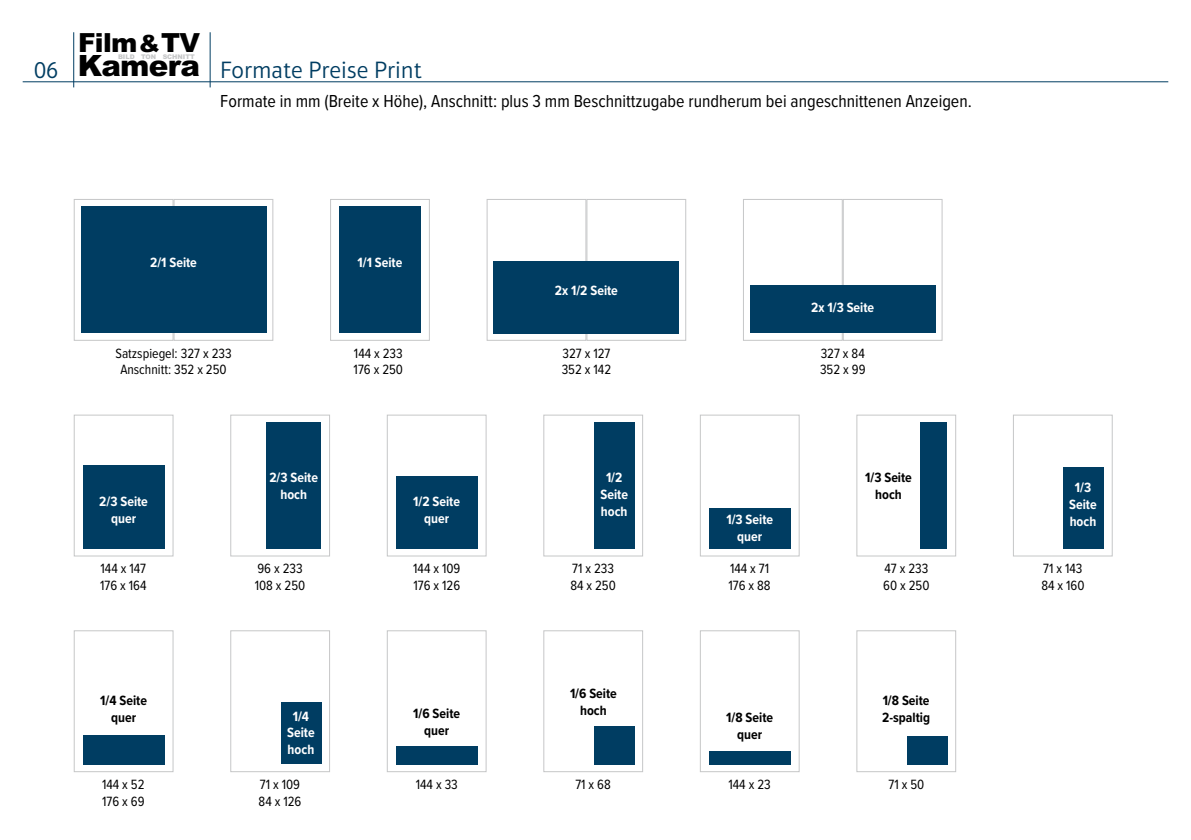
<style>
.page{position:relative;width:1191px;height:840px;background:#fff}
.page>*{position:absolute;margin:0;border:0;box-sizing:border-box;transform-origin:0 0}
.t1{font:900 29.4px "Arial";letter-spacing:-.025em;color:#000}
.t2{font:900 26.4px "Arial";letter-spacing:-.025em;color:#000}
.t3{font:300 24px "Aptifer Sans LT Pro";color:#003d62}
.t4{font:18px "Proxima Nova Cond";color:#000}
.t5{font:13.8px/16.6px "Proxima Nova Cond";color:#000}
.t6{font:700 13.8px/16.6px "Proxima Nova Cond";color:#fff;text-align:center}
.t7{font:700 13.8px/16.6px "Proxima Nova Cond";color:#000;text-align:center}
.t8{font:900 6.4px "Arial";color:#c6c7c8}
.s1{font-size:23.8px}
</style>
<div class="page">
<hr style="left:73px;top:32px;width:1px;height:55px;background:#003d62">
<hr style="left:210px;top:32px;width:1px;height:55px;background:#003d62">
<hr style="left:23px;top:81px;width:1145px;height:1px;background:#003d62">
<div style="left:74px;top:199px;width:99px;height:141px;background:#fff;border:1px solid #c6c7c8"></div>
<div style="left:173px;top:199px;width:100px;height:141px;background:#fff;border:1px solid #c6c7c8"></div>
<div style="left:81px;top:206px;width:185px;height:127px;background:#003d62"></div>
<div style="left:330px;top:199px;width:100px;height:141px;background:#fff;border:1px solid #c6c7c8"></div>
<div style="left:339px;top:206px;width:82px;height:127px;background:#003d62"></div>
<div style="left:486px;top:199px;width:100px;height:141px;background:#fff;border:1px solid #c6c7c8"></div>
<div style="left:586px;top:199px;width:100px;height:141px;background:#fff;border:1px solid #c6c7c8"></div>
<div style="left:494px;top:261px;width:185px;height:72px;background:#003d62"></div>
<div style="left:743px;top:199px;width:99px;height:141px;background:#fff;border:1px solid #c6c7c8"></div>
<div style="left:842px;top:199px;width:100px;height:141px;background:#fff;border:1px solid #c6c7c8"></div>
<div style="left:750px;top:285px;width:185px;height:48px;background:#003d62"></div>
<div style="left:74px;top:414px;width:99px;height:142px;background:#fff;border:1px solid #c6c7c8"></div>
<div style="left:83px;top:465px;width:82px;height:83px;background:#003d62"></div>
<div style="left:230px;top:414px;width:100px;height:142px;background:#fff;border:1px solid #c6c7c8"></div>
<div style="left:266px;top:422px;width:55px;height:126px;background:#003d62"></div>
<div style="left:387px;top:414px;width:99px;height:142px;background:#fff;border:1px solid #c6c7c8"></div>
<div style="left:396px;top:476px;width:82px;height:72px;background:#003d62"></div>
<div style="left:543px;top:414px;width:100px;height:142px;background:#fff;border:1px solid #c6c7c8"></div>
<div style="left:594px;top:422px;width:40px;height:126px;background:#003d62"></div>
<div style="left:700px;top:414px;width:99px;height:142px;background:#fff;border:1px solid #c6c7c8"></div>
<div style="left:709px;top:508px;width:82px;height:40px;background:#003d62"></div>
<div style="left:856px;top:414px;width:100px;height:142px;background:#fff;border:1px solid #c6c7c8"></div>
<div style="left:920px;top:422px;width:27px;height:126px;background:#003d62"></div>
<div style="left:1013px;top:414px;width:99px;height:142px;background:#fff;border:1px solid #c6c7c8"></div>
<div style="left:1063px;top:467px;width:40px;height:81px;background:#003d62"></div>
<div style="left:74px;top:630px;width:99px;height:141px;background:#fff;border:1px solid #c6c7c8"></div>
<div style="left:83px;top:734px;width:82px;height:30px;background:#003d62"></div>
<div style="left:230px;top:630px;width:100px;height:141px;background:#fff;border:1px solid #c6c7c8"></div>
<div style="left:281px;top:702px;width:40px;height:62px;background:#003d62"></div>
<div style="left:387px;top:630px;width:99px;height:141px;background:#fff;border:1px solid #c6c7c8"></div>
<div style="left:396px;top:745px;width:82px;height:19px;background:#003d62"></div>
<div style="left:543px;top:630px;width:100px;height:141px;background:#fff;border:1px solid #c6c7c8"></div>
<div style="left:594px;top:725px;width:40px;height:39px;background:#003d62"></div>
<div style="left:700px;top:630px;width:99px;height:141px;background:#fff;border:1px solid #c6c7c8"></div>
<div style="left:709px;top:751px;width:82px;height:13px;background:#003d62"></div>
<div style="left:856px;top:630px;width:100px;height:141px;background:#fff;border:1px solid #c6c7c8"></div>
<div style="left:907px;top:735px;width:40px;height:29px;background:#003d62"></div>
<h2 class="t2" style="left:78px;top:28px;width:123px">Film<span class="s1">&amp;</span>TV</h2>
<h1 class="t1" style="left:78px;top:48px;width:124px">Kamera</h1>
<p class="t8" style="left:118px;top:53px;width:78px">BILD TON SCHNITT</p>
<h3 class="t3" style="left:34px;top:60px;width:26px">06</h3>
<h3 class="t3" style="left:220px;top:60px;width:203px">Formate Preise Print</h3>
<h3 class="t4" style="left:220px;top:92px;width:753px">Formate in mm (Breite x Höhe), Anschnitt: plus 3 mm Beschnittzugabe rundherum bei angeschnittenen Anzeigen.</h3>
<p class="t6" style="left:150px;top:254px;width:48px">2/1 Seite</p>
<p class="t6" style="left:357px;top:254px;width:46px">1/1 Seite</p>
<p class="t6" style="left:555px;top:283px;width:65px">2x 1/2 Seite</p>
<p class="t5" style="left:115px;top:344px;width:118px;text-align:center">Satzspiegel: 327 x 233<br>Anschnitt: 352 x 250</p>
<p class="t5" style="left:354px;top:344px;width:51px">144 x 233<br>176 x 250</p>
<p class="t5" style="left:562px;top:344px;width:51px">327 x 127<br>352 x 142</p>
<p class="t6" style="left:811px;top:299px;width:64px">2x 1/3 Seite</p>
<p class="t5" style="left:820px;top:344px;width:47px">327 x 84<br>352 x 99</p>
<p class="t6" style="left:99px;top:493px;width:50px">2/3 Seite quer</p>
<p class="t5" style="left:100px;top:560px;width:48px">144 x 147<br>176 x 164</p>
<p class="t6" style="left:269px;top:470px;width:50px">2/3 Seite hoch</p>
<p class="t5" style="left:255px;top:560px;width:52px">96 x 233<br>108 x 250</p>
<p class="t6" style="left:413px;top:493px;width:48px">1/2 Seite quer</p>
<p class="t5" style="left:413px;top:560px;width:49px">144 x 109<br>176 x 126</p>
<p class="t6" style="left:600px;top:470px;width:29px">1/2<br>Seite hoch</p>
<p class="t5" style="left:570px;top:560px;width:47px">71 x 233<br>84 x 250</p>
<p class="t6" style="left:726px;top:512px;width:48px">1/3 Seite quer</p>
<p class="t5" style="left:728px;top:560px;width:44px">144 x 71<br>176 x 88</p>
<p class="t7" style="left:865px;top:470px;width:48px">1/3 Seite hoch</p>
<p class="t5" style="left:883px;top:560px;width:48px">47 x 233<br>60 x 250</p>
<p class="t7" style="left:100px;top:692px;width:48px">1/4 Seite quer</p>
<p class="t5" style="left:102px;top:775px;width:44px">144 x 52<br>176 x 69</p>
<p class="t6" style="left:287px;top:708px;width:29px">1/4<br>Seite hoch</p>
<p class="t5" style="left:259px;top:775px;width:44px">71 x 109<br>84 x 126</p>
<p class="t7" style="left:413px;top:705px;width:48px">1/6 Seite quer</p>
<p class="t5" style="left:416px;top:775px;width:43px">144 x 33</p>
<p class="t7" style="left:570px;top:685px;width:48px">1/6 Seite hoch</p>
<p class="t5" style="left:575px;top:775px;width:37px">71 x 68</p>
<p class="t7" style="left:726px;top:709px;width:48px">1/8 Seite quer</p>
<p class="t5" style="left:728px;top:775px;width:44px">144 x 23</p>
<p class="t7" style="left:882px;top:692px;width:49px;text-align:left">1/8 Seite<br>2-spaltig</p>
<p class="t5" style="left:888px;top:775px;width:37px">71 x 50</p>
<p class="t6" style="left:1069px;top:480px;width:29px">1/3<br>Seite hoch</p>
<p class="t5" style="left:1041px;top:560px;width:45px">71 x 143<br>84 x 160</p>
</div>
